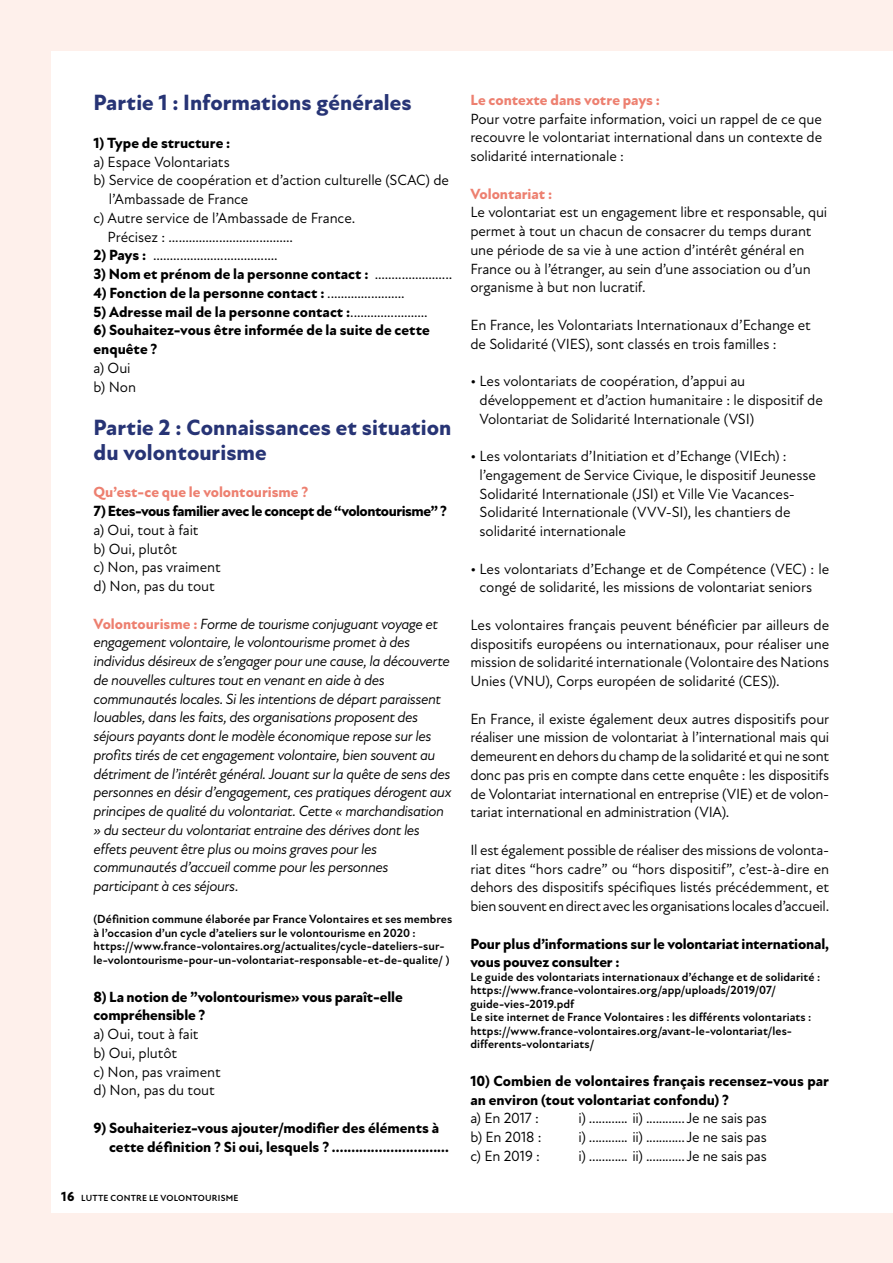
<style>
.page{position:relative;width:893px;height:1263px;background:#fef0eb}
.page>*{position:absolute;margin:0;border:0;box-sizing:border-box;transform-origin:0 0}
.t1{font:800 22.5px/24.8px "New Atten";color:#273475}
.t2{font:15px/18.8px "New Atten";letter-spacing:-.01em;color:#000}
.t3{font:italic 15px/18.8px "New Atten";letter-spacing:-.03em;color:#000}
.t4{font:800 15px/18.8px "New Atten";letter-spacing:-.005em;color:#000}
.t5{font:800 15px "New Atten";color:#ed8070}
.t6{font:800 15px "New Atten";letter-spacing:-.03em;color:#000}
.t7{font:700 12px/13.5px "New Atten";letter-spacing:.005em;color:#000}
.t8{font:700 9px "New Atten";letter-spacing:.025em;color:#000}
.s1{font-weight:800}
.s2{font-weight:400}
.s3{font-weight:800;font-style:normal;color:#ed8070}
.s4{font-weight:800;font-size:13.5px}
</style>
<div class="page">
<div style="left:51px;top:51px;width:842px;height:1162px;background:#fff"></div>
<h1 class="t1" style="left:94px;top:91px;width:320px">Partie 1 : Informations générales</h1>
<p class="t4" style="left:94px;top:134px;width:138px">1) Type de structure :</p>
<p class="t2" style="left:94px;top:152px;width:138px">a) Espace Volontariats</p>
<p class="t2" style="left:94px;top:171px;width:357px">b) Service de coopération et d’action culturelle (SCAC) de</p>
<p class="t2" style="left:109px;top:190px;width:141px">l’Ambassade de France</p>
<p class="t2" style="left:94px;top:209px;width:263px">c) Autre service de l’Ambassade de France.</p>
<p class="t2" style="left:108px;top:227px;width:187px">Précisez : .....................................</p>
<p class="t2" style="left:94px;top:246px;width:186px"><span class="s1">2) Pays :</span> .....................................</p>
<p class="t4" style="left:94px;top:265px;width:360px">3) Nom et prénom de la personne contact : <span class="s2">.......................</span></p>
<p class="t4" style="left:94px;top:284px;width:313px">4) Fonction de la personne contact : <span class="s2">.......................</span></p>
<p class="t4" style="left:94px;top:303px;width:336px">5) Adresse mail de la personne contact :<span class="s2">.......................</span></p>
<p class="t4" style="left:94px;top:321px;width:338px">6) Souhaitez-vous être informée de la suite de cette enquête ?</p>
<p class="t2" style="left:94px;top:359px;width:44px">a) Oui b) Non</p>
<h1 class="t1" style="left:94px;top:416px;width:359px">Partie 2 : Connaissances et situation du volontourisme</h1>
<p class="t5" style="left:94px;top:483px;width:216px">Qu’est-ce que le volontourisme ?</p>
<p class="t6" style="left:94px;top:502px;width:355px">7) Etes-vous familier avec le concept de “volontourisme” ?</p>
<p class="t2" style="left:94px;top:521px;width:129px">a) Oui, tout à fait<br>b) Oui, plutôt<br>c) Non, pas vraiment d) Non, pas du tout</p>
<p class="t3" style="left:94px;top:614px;width:359px"><span class="s3">Volontourisme :</span> Forme de tourisme conjuguant voyage et engagement volontaire, le volontourisme promet à des individus désireux de s’engager pour une cause, la découverte de nouvelles cultures tout en venant en aide à des communautés locales. Si les intentions de départ paraissent louables, dans les faits, des organisations proposent des séjours payants dont le modèle économique repose sur les profits tirés de cet engagement volontaire, bien souvent au détriment de l’intérêt général. Jouant sur la quête de sens des personnes en désir d’engagement, ces pratiques dérogent aux principes de qualité du volontariat. Cette « marchandisation » du secteur du volontariat entraine des dérives dont les effets peuvent être plus ou moins graves pour les communautés d’accueil comme pour les personnes participant à ces séjours.</p>
<p class="t7" style="left:94px;top:913px;width:360px">(Définition commune élaborée par France Volontaires et ses membres à l’occasion d’un cycle d’ateliers sur le volontourisme en 2020 : https://www.france-volontaires.org/actualites/cycle-dateliers-sur&shy;le-volontourisme-pour-un-volontariat-responsable-et-de-qualite/ )</p>
<p class="t4" style="left:94px;top:987px;width:311px">8) La notion de ”volontourisme» vous paraît-elle compréhensible ?</p>
<p class="t2" style="left:94px;top:1025px;width:129px">a) Oui, tout à fait<br>b) Oui, plutôt<br>c) Non, pas vraiment d) Non, pas du tout</p>
<p class="t4" style="left:109px;top:1119px;width:341px;text-indent:-15px">9) Souhaiteriez-vous ajouter/modifier des éléments à cette définition ? Si oui, lesquels ? ..............................</p>
<p class="t8" style="left:61px;top:1192px;width:179px"><span class="s4">16</span> LUTTE CONTRE LE VOLONTOURISME</p>
<p class="t5" style="left:470px;top:91px;width:191px">Le contexte dans votre pays :</p>
<p class="t2" style="left:470px;top:109px;width:353px;text-align:justify">Pour votre parfaite information, voici un rappel de ce que recouvre le volontariat international dans un contexte de solidarité internationale :</p>
<p class="t5" style="left:470px;top:185px;width:83px">Volontariat :</p>
<p class="t2" style="left:470px;top:203px;width:358px">Le volontariat est un engagement libre et responsable, qui permet à tout un chacun de consacrer du temps durant une période de sa vie à une action d’intérêt général en France ou à l’étranger, au sein d’une association ou d’un organisme à but non lucratif.</p>
<p class="t2" style="left:470px;top:316px;width:342px">En France, les Volontariats Internationaux d’Echange et de Solidarité (VIES), sont classés en trois familles :</p>
<p class="t2" style="left:480px;top:372px;width:345px;text-indent:-9px">• Les volontariats de coopération, d’appui au développement et d’action humanitaire : le dispositif de<br>Volontariat de Solidarité Internationale (VSI)</p>
<p class="t2" style="left:480px;top:447px;width:338px;text-indent:-9px">• Les volontariats d’Initiation et d’Echange (VIEch) : l’engagement de Service Civique, le dispositif Jeunesse Solidarité Internationale (JSI) et Ville Vie Vacances-Solidarité Internationale (VVV-SI), les chantiers de solidarité internationale</p>
<p class="t2" style="left:470px;top:559px;width:360px;text-align:center">• Les volontariats d’Echange et de Compétence (VEC) : le congé de solidarité, les missions de volontariat seniors</p>
<p class="t2" style="left:470px;top:616px;width:360px;text-align:justify">Les volontaires français peuvent bénéficier par ailleurs de dispositifs européens ou internationaux, pour réaliser une mission de solidarité internationale (Volontaire des Nations Unies (VNU), Corps européen de solidarité (CES)).</p>
<p class="t2" style="left:470px;top:709px;width:360px;text-align:justify">En France, il existe également deux autres dispositifs pour réaliser une mission de volontariat à l’international mais qui demeurent en dehors du champ de la solidarité et qui ne sont donc pas pris en compte dans cette enquête : les dispositifs de Volontariat international en entreprise (VIE) et de volon&shy;tariat international en administration (VIA).</p>
<p class="t2" style="left:470px;top:841px;width:360px;text-align:justify">Il est également possible de réaliser des missions de volonta&shy;riat dites “hors cadre” ou “hors dispositif”, c’est-à-dire en dehors des dispositifs spécifiques listés précédemment, et bien souvent en direct avec les organisations locales d’accueil.</p>
<p class="t4" style="left:470px;top:935px;width:360px">Pour plus d’informations sur le volontariat international, vous pouvez consulter :</p>
<p class="t7" style="left:470px;top:970px;width:351px">Le guide des volontariats internationaux d’échange et de solidarité : https://www.france-volontaires.org/app/uploads/2019/07/ guide-vies-2019.pdf<br>Le site internet de France Volontaires : les différents volontariats : https://www.france-volontaires.org/avant-le-volontariat/les&shy;differents-volontariats/</p>
<p class="t4" style="left:470px;top:1072px;width:360px">10) Combien de volontaires français recensez-vous par an environ (tout volontariat confondu) ?</p>
<p class="t2" style="left:470px;top:1109px;width:70px">a) En 2017 :</p>
<p class="t2" style="left:578px;top:1109px;width:190px">i) ............ ii) ............Je ne sais pas</p>
<p class="t2" style="left:470px;top:1128px;width:73px">b) En 2018 :</p>
<p class="t2" style="left:578px;top:1128px;width:190px">i) ............ ii) ............Je ne sais pas</p>
<p class="t2" style="left:470px;top:1147px;width:71px">c) En 2019 :</p>
<p class="t2" style="left:578px;top:1147px;width:190px">i) ............ ii) ............Je ne sais pas</p>
</div>
